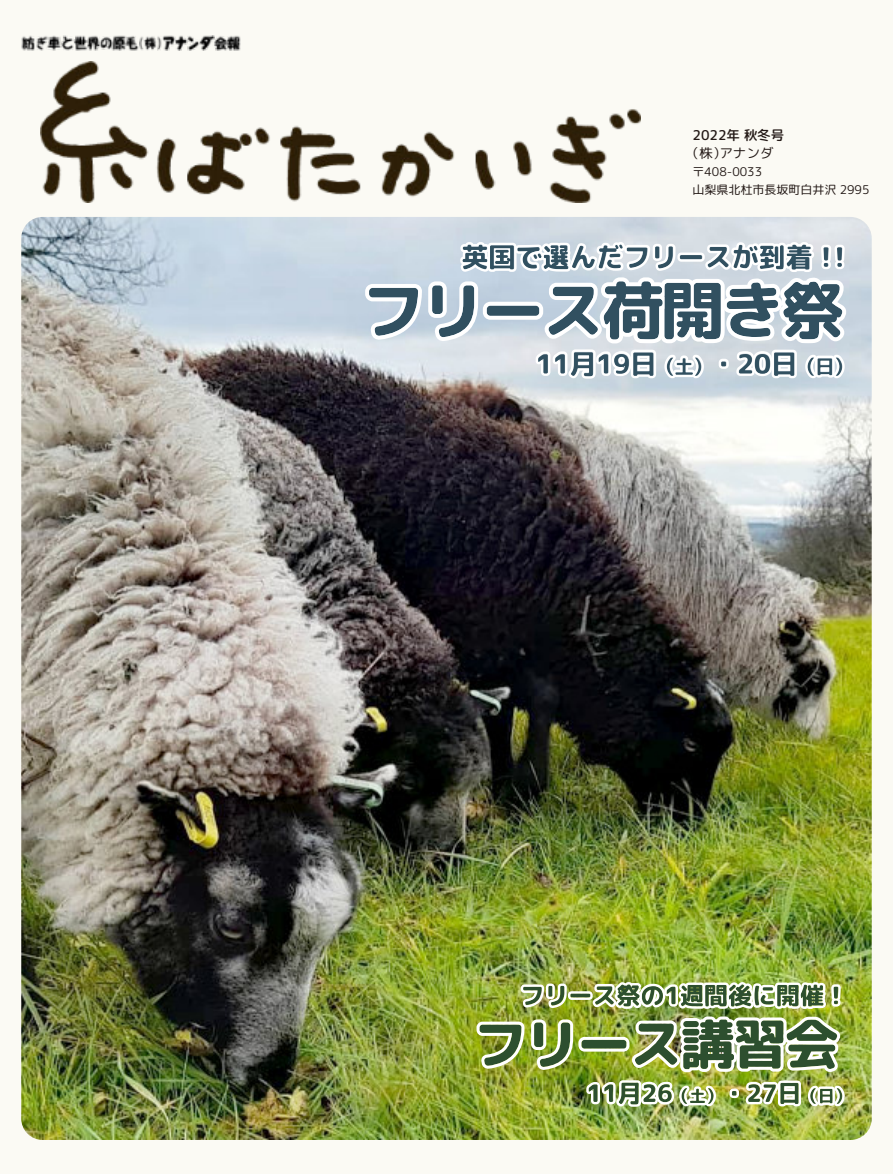
<style>
.page{position:relative;width:893px;height:1174px;background:#fbfaf4}
.page>*{position:absolute;margin:0;border:0;box-sizing:border-box;transform-origin:0 0}
.t1{font:800 63px "Rounded Mplus 1 c";letter-spacing:-.05em;color:#315060}
.t2{font:800 54px "Rounded Mplus 1 c";letter-spacing:-.04em;color:#2d4f2f}
.t3{font:800 27px "Rounded Mplus 1 c";letter-spacing:-.02em;color:#315060}
.t4{font:800 27px "Rounded Mplus 1 c";color:#315060}
.t5{font:800 24px "Rounded Mplus 1 c";color:#2d4f2f}
.t6{font:500 13.5px "Rounded Mplus 1 c";color:#231916}
.t7{font:13.5px "Rounded Mplus 1 c";color:#231916}
.t8{font:12px/18px "Rounded Mplus 1 c";color:#231916}
.s1{font-size:19.5px}
.s2{font-size:16.5px}
</style>
<div class="page">
<img style="left:21px;top:217px;width:851px;height:923px">
<svg style="left:365px;top:284px;width:57px;height:56px"></svg>
<svg style="left:428px;top:242px;width:418px;height:101px"></svg>
<svg style="left:536px;top:349px;width:120px;height:30px"></svg>
<svg style="left:664px;top:355px;width:40px;height:23px"></svg>
<svg style="left:719px;top:359px;width:10px;height:10px"></svg>
<svg style="left:736px;top:350px;width:61px;height:28px"></svg>
<svg style="left:805px;top:355px;width:40px;height:23px"></svg>
<img style="left:21px;top:35px;width:220px;height:16px">
<img style="left:139px;top:36px;width:75px;height:15px">
<img style="left:41px;top:62px;width:599px;height:141px">
<img style="left:476px;top:1021px;width:49px;height:47px">
<img style="left:531px;top:1016px;width:309px;height:56px">
<img style="left:586px;top:1080px;width:130px;height:26px">
<svg style="left:729px;top:1088px;width:10px;height:10px"></svg>
<svg style="left:746px;top:1080px;width:55px;height:26px"></svg>
<svg style="left:808px;top:1085px;width:37px;height:21px"></svg>
<img style="left:521px;top:982px;width:320px;height:27px">
<p class="t6" style="left:692px;top:128px;width:93px">2022年秋冬号</p>
<p class="t7" style="left:686px;top:146px;width:89px">（株）アナンダ</p>
<p class="t8" style="left:692px;top:163px;width:179px">〒408-0033<br>山梨県北杜市長坂町白井沢 2995</p>
<p class="t4" style="left:462px;top:244px;width:393px">英国で選んだフリースが到着！！</p>
<h1 class="t1" style="left:362px;top:279px;width:483px">フリース荷開き祭</h1>
<p class="t3" style="left:535px;top:350px;width:319px">11月19日<span class="s1">（土）</span>・20日<span class="s1">（日）</span></p>
<p class="t5" style="left:520px;top:983px;width:329px">フリース祭の1週間後に開催！</p>
<h2 class="t2" style="left:473px;top:1017px;width:367px">フリース講習会</h2>
<p class="t5" style="left:586px;top:1081px;width:266px">11月26<span class="s2">（土）</span>・27日<span class="s2">（日）</span></p>
</div>
